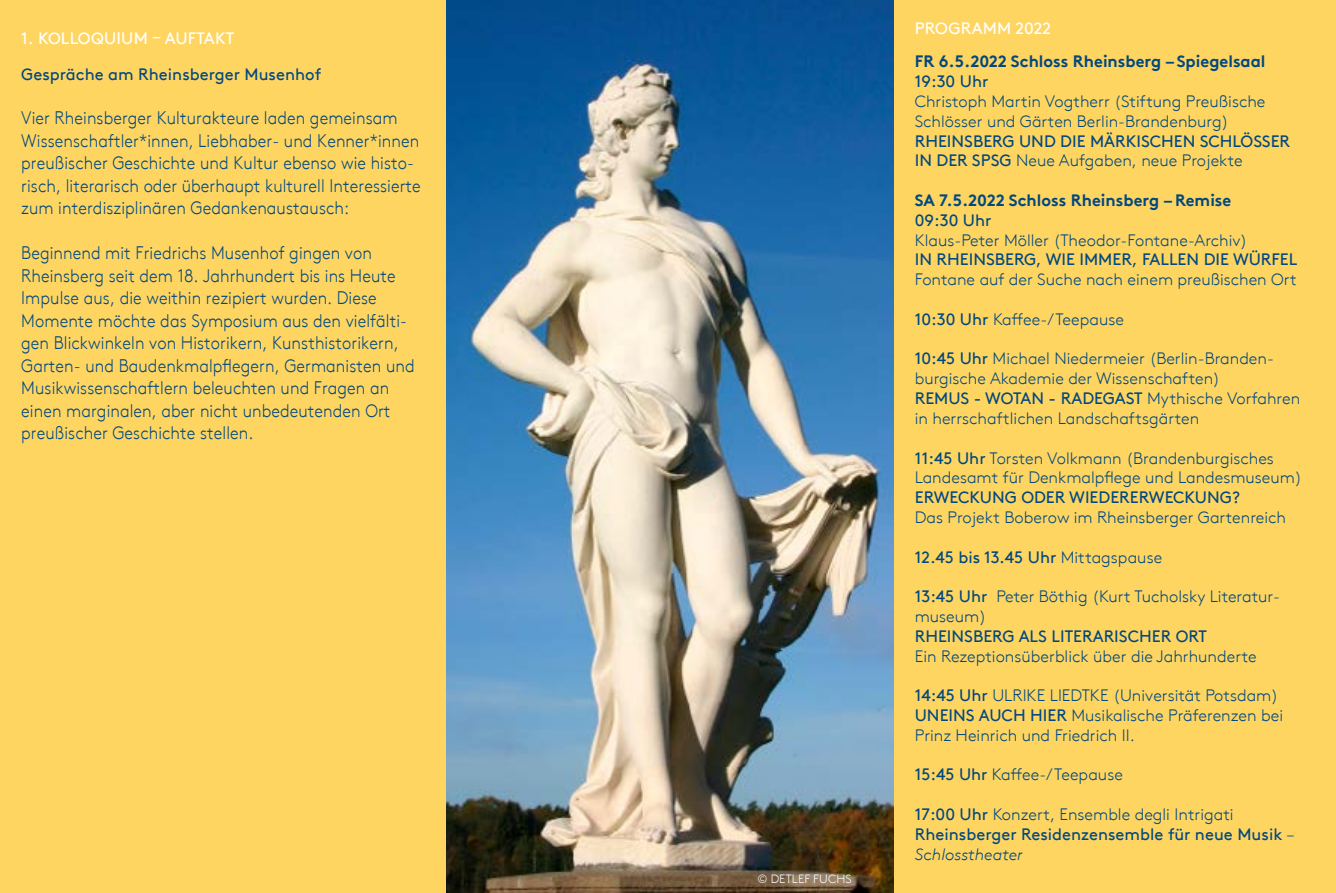
<style>
.page{position:relative;width:1336px;height:893px;background:#fff}
.page>*{position:absolute;margin:0;border:0;box-sizing:border-box;transform-origin:0 0}
.t1{font:300 18.15px/22.5px "Brown TT";letter-spacing:.005em;color:#00487f;scale:.91 1}
.t2{font:300 16.5px/19.8px "Brown TT";color:#00487f}
.t3{font:16.5px/19.8px "Brown TT";color:#00487f}
.t4{font:700 16.5px "Brown TT";color:#00487f}
.t5{font:16.5px "Brown TT";letter-spacing:.01em;color:#fff}
.t6{font:300 12px "Brown TT";letter-spacing:.01em;color:#fff}
.s1{font-weight:300}
.s2{font-weight:400}
.s3{font-weight:300;font-style:italic}
</style>
<div class="page">
<div style="left:0;top:0;width:1335px;height:893px;background:#ffd562"></div>
<img style="left:446px;top:0;width:447px;height:893px">
<p class="t5" style="left:21px;top:29px;width:214px">1. KOLLOQUIUM – AUFTAKT</p>
<p class="t3" style="left:21px;top:64px;width:301px">Gespräche am Rheinsberger Musenhof</p>
<p class="t1" style="left:21px;top:107px;width:440px">Vier Rheinsberger Kulturakteure laden gemeinsam Wissenschaftler*innen, Liebhaber- und Kenner*innen preußischer Geschichte und Kultur ebenso wie histo&shy;risch, literarisch oder überhaupt kulturell Interessierte zum interdisziplinären Gedankenaustausch:</p>
<p class="t1" style="left:21px;top:242px;width:434px">Beginnend mit Friedrichs Musenhof gingen von Rheinsberg seit dem 18. Jahrhundert bis ins Heute Impulse aus, die weithin rezipiert wurden. Diese Momente möchte das Symposium aus den vielfälti&shy;gen Blickwinkeln von Historikern, Kunsthistorikern, Garten- und Baudenkmalpflegern, Germanisten und Musikwissenschaftlern beleuchten und Fragen an einen marginalen, aber nicht unbedeutenden Ort preußischer Geschichte stellen.</p>
<p class="t6" style="left:757px;top:872px;width:96px">© DETLEF FUCHS</p>
<p class="t5" style="left:914px;top:18px;width:138px">PROGRAMM 2022</p>
<p class="t4" style="left:914px;top:52px;width:352px">FR 6.5.2022 Schloss Rheinsberg – Spiegelsaal</p>
<p class="t3" style="left:914px;top:72px;width:75px">19:30 Uhr</p>
<p class="t2" style="left:914px;top:92px;width:352px">Christoph Martin Vogtherr (Stiftung Preußische<br>Schlösser und Gärten Berlin-Brandenburg)</p>
<p class="t3" style="left:914px;top:131px;width:377px">RHEINSBERG UND DIE MÄRKISCHEN SCHLÖSSER<br>IN DER SPSG <span class="s1">Neue Aufgaben, neue Projekte</span></p>
<p class="t4" style="left:914px;top:190px;width:318px">SA 7.5.2022 Schloss Rheinsberg – Remise</p>
<p class="t3" style="left:914px;top:210px;width:78px">09:30 Uhr</p>
<p class="t2" style="left:914px;top:230px;width:334px">Klaus-Peter Möller (Theodor-Fontane-Archiv)</p>
<p class="t3" style="left:914px;top:250px;width:384px">IN RHEINSBERG, WIE IMMER, FALLEN DIE WÜRFEL</p>
<p class="t2" style="left:914px;top:270px;width:383px">Fontane auf der Suche nach einem preußischen Ort</p>
<p class="t2" style="left:914px;top:310px;width:211px"><span class="s2">10:30 Uhr</span> Kaffee-/Teepause</p>
<p class="t2" style="left:914px;top:349px;width:387px"><span class="s2">10:45 Uhr</span> Michael Niedermeier (Berlin-Branden&shy;burgische Akademie der Wissenschaften)<br><span class="s2">REMUS - WOTAN - RADEGAST</span> Mythische Vorfahren in herrschaftlichen Landschaftsgärten</p>
<p class="t2" style="left:914px;top:448px;width:389px"><span class="s2">11:45 Uhr</span> Torsten Volkmann (Brandenburgisches<br>Landesamt für Denkmalpflege und Landesmuseum)</p>
<p class="t3" style="left:914px;top:488px;width:327px">ERWECKUNG ODER WIEDERERWECKUNG?</p>
<p class="t2" style="left:914px;top:508px;width:373px">Das Projekt Boberow im Rheinsberger Gartenreich</p>
<p class="t3" style="left:914px;top:547px;width:249px">12.45 bis 13.45 Uhr <span class="s1">Mittagspause</span></p>
<p class="t2" style="left:914px;top:587px;width:367px"><span class="s2">13:45 Uhr</span> Peter Böthig (Kurt Tucholsky Literatur&shy;museum)</p>
<p class="t3" style="left:914px;top:626px;width:293px">RHEINSBERG ALS LITERARISCHER ORT</p>
<p class="t2" style="left:914px;top:646px;width:343px">Ein Rezeptionsüberblick über die Jahrhunderte</p>
<p class="t2" style="left:914px;top:686px;width:370px"><span class="s2">14:45 Uhr</span> ULRIKE LIEDTKE (Universität Potsdam)<br><span class="s2">UNEINS AUCH HIER</span> Musikalische Präferenzen bei<br>Prinz Heinrich und Friedrich II.</p>
<p class="t2" style="left:914px;top:765px;width:210px"><span class="s2">15:45 Uhr</span> Kaffee-/Teepause</p>
<p class="t3" style="left:914px;top:804px;width:381px">17:00 Uhr <span class="s1">Konzert, Ensemble degli Intrigati<br></span>Rheinsberger Residenzensemble für neue Musik <span class="s3">–<br>Schlosstheater</span></p>
</div>
